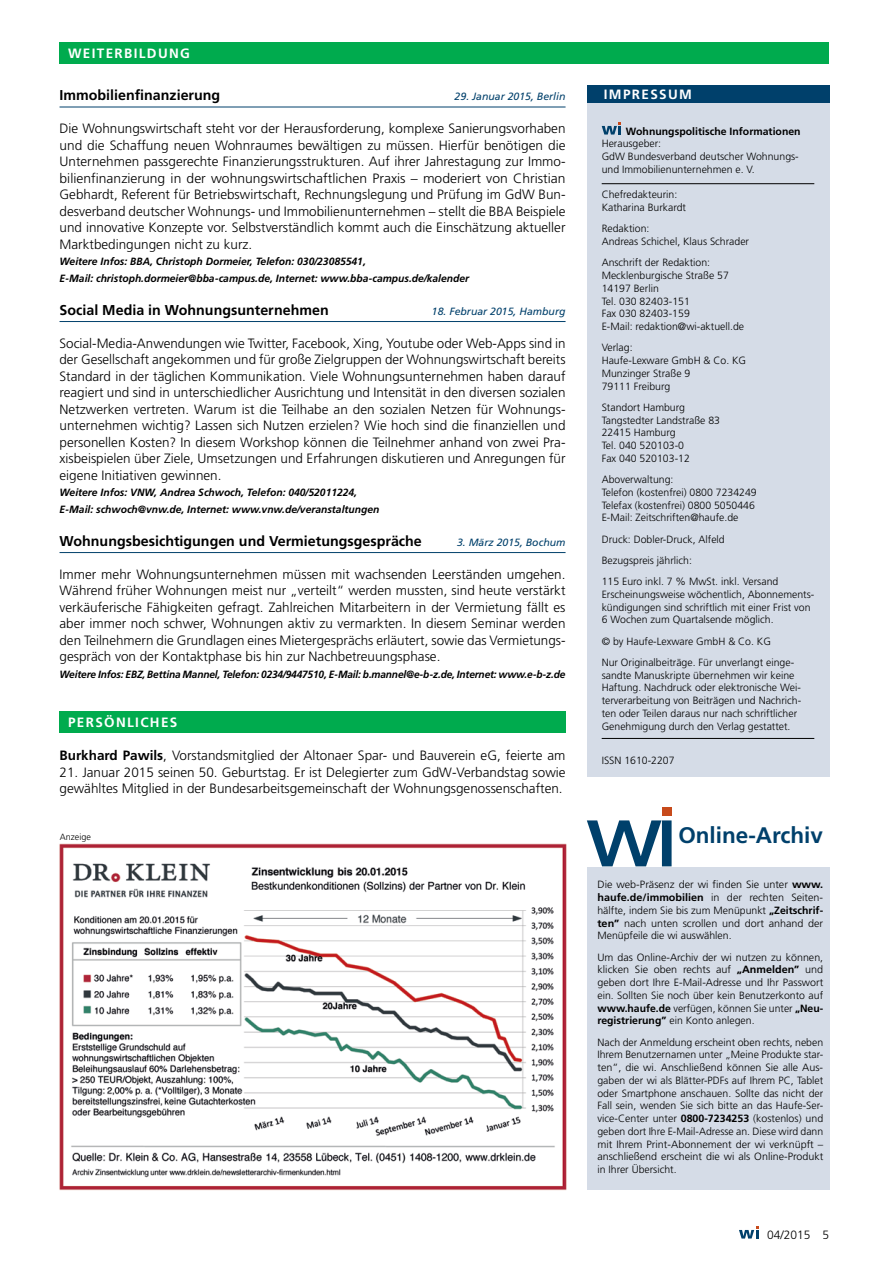
<style>
.page{position:relative;width:893px;height:1263px;background:#fff}
.page>*{position:absolute;margin:0;border:0;box-sizing:border-box;transform-origin:0 0}
.t1{font:700 22.5px "Frutiger";color:#00406b}
.t2{font:700 14.25px "Frutiger";color:#000}
.t3{font:300 13.5px/16.5px "Frutiger";color:#000;text-align:justify}
.t4{font:700 13.5px "Frutiger";letter-spacing:.1em;color:#fff}
.t5{font:300 12px "Frutiger";color:#000}
.t6{font:300 10.5px/12.8px "Frutiger";color:#000}
.t7{font:italic 700 10.5px/16.5px "Frutiger";color:#000}
.t8{font:italic 700 10.5px "Frutiger";color:#000;scale:.96 1}
.t9{font:italic 10.5px "Frutiger";color:#00406b}
.t10{font:700 10.5px "Frutiger";color:#000}
.t11{font:300 9px "Frutiger";color:#000}
.s1{font-weight:700}
</style>
<div class="page">
<div style="left:60px;top:43px;width:769px;height:21px;background:#00ab4e"></div>
<div style="left:587px;top:85px;width:242px;height:692px;background:#d5dce7"></div>
<hr style="left:602px;top:183px;width:212px;height:1px;background:#000">
<hr style="left:602px;top:738px;width:212px;height:1px;background:#000">
<div style="left:587px;top:85px;width:242px;height:17px;background:#00406b"></div>
<svg style="left:602px;top:122px;width:19px;height:13px"></svg>
<img style="left:59px;top:843px;width:508px;height:348px">
<hr style="left:60px;top:107px;width:506px;height:1px;background:#00406b">
<hr style="left:60px;top:321px;width:506px;height:1px;background:#00406b">
<hr style="left:60px;top:552px;width:506px;height:1px;background:#00406b">
<div style="left:60px;top:711px;width:506px;height:21px;background:#00ab4e"></div>
<div style="left:587px;top:867px;width:242px;height:322px;background:#d5dce7"></div>
<svg style="left:587px;top:820px;width:85px;height:46px"></svg>
<div style="left:662px;top:807px;width:10px;height:9px;background:#c74a1b"></div>
<svg style="left:739px;top:1226px;width:20px;height:12px"></svg>
<p class="t4" style="left:68px;top:46px;width:123px">WEITERBILDUNG</p>
<h2 class="t2" style="left:60px;top:87px;width:162px">Immobilienfinanzierung</h2>
<p class="t9" style="left:455px;top:91px;width:112px">29. Januar 2015, Berlin</p>
<p class="t3" style="left:60px;top:121px;width:508px">Die Wohnungswirtschaft steht vor der Herausforderung, komplexe Sanierungsvorhaben und die Schaffung neuen Wohnraumes bewältigen zu müssen. Hierfür benötigen die Unternehmen passgerechte Finanzierungsstrukturen. Auf ihrer Jahrestagung zur Immo&shy;bilienfinanzierung in der wohnungswirtschaftlichen Praxis – moderiert von Christian Gebhardt, Referent für Betriebswirtschaft, Rechnungslegung und Prüfung im GdW Bun&shy;desverband deutscher Wohnungs- und Immobilienunternehmen – stellt die BBA Beispiele und innovative Konzepte vor. Selbstverständlich kommt auch die Einschätzung aktueller Marktbedingungen nicht zu kurz.</p>
<p class="t7" style="left:60px;top:253px;width:411px">Weitere Infos: BBA, Christoph Dormeier, Telefon: 030/23085541,<br>E-Mail: christoph.dormeier@bba-campus.de, Internet: www.bba-campus.de/kalender</p>
<h2 class="t2" style="left:60px;top:301px;width:271px">Social Media in Wohnungsunternehmen</h2>
<p class="t9" style="left:432px;top:305px;width:135px">18. Februar 2015, Hamburg</p>
<p class="t3" style="left:60px;top:335px;width:508px">Social-Media-Anwendungen wie Twitter, Facebook, Xing, Youtube oder Web-Apps sind in der Gesellschaft angekommen und für große Zielgruppen der Wohnungswirtschaft bereits Standard in der täglichen Kommunikation. Viele Wohnungsunternehmen haben darauf reagiert und sind in unterschiedlicher Ausrichtung und Intensität in den diversen sozialen Netzwerken vertreten. Warum ist die Teilhabe an den sozialen Netzen für Wohnungs&shy;unternehmen wichtig? Lassen sich Nutzen erzielen? Wie hoch sind die finanziellen und personellen Kosten? In diesem Workshop können die Teilnehmer anhand von zwei Pra&shy;xisbeispielen über Ziele, Umsetzungen und Erfahrungen diskutieren und Anregungen für eigene Initiativen gewinnen.</p>
<p class="t7" style="left:60px;top:484px;width:321px">Weitere Infos: VNW, Andrea Schwoch, Telefon: 040/52011224,<br>E-Mail: schwoch@vnw.de, Internet: www.vnw.de/veranstaltungen</p>
<h2 class="t2" style="left:60px;top:532px;width:364px">Wohnungsbesichtigungen und Vermietungsgespräche</h2>
<p class="t9" style="left:457px;top:536px;width:110px">3. März 2015, Bochum</p>
<p class="t3" style="left:60px;top:566px;width:508px">Immer mehr Wohnungsunternehmen müssen mit wachsenden Leerständen umgehen.<br>Während früher Wohnungen meist nur „verteilt“ werden mussten, sind heute verstärkt verkäuferische Fähigkeiten gefragt. Zahlreichen Mitarbeitern in der Vermietung fällt es aber immer noch schwer, Wohnungen aktiv zu vermarkten. In diesem Seminar werden den Teilnehmern die Grundlagen eines Mietergesprächs erläutert, sowie das Vermietungs&shy;gespräch von der Kontaktphase bis hin zur Nachbetreuungsphase.</p>
<p class="t8" style="left:60px;top:668px;width:529px">Weitere Infos: EBZ, Bettina Mannel, Telefon: 0234/9447510, E-Mail: b.mannel@e-b-z.de, Internet: www.e-b-z.de</p>
<p class="t4" style="left:68px;top:714px;width:111px">PERSÖNLICHES</p>
<p class="t3" style="left:60px;top:748px;width:507px"><span class="s1">Burkhard Pawils</span>, Vorstandsmitglied der Altonaer Spar- und Bauverein eG, feierte am</p>
<p class="t3" style="left:60px;top:764px;width:508px">21. Januar 2015 seinen 50. Geburtstag. Er ist Delegierter zum GdW-Verbandstag sowie gewähltes Mitglied in der Bundesarbeitsgemeinschaft der Wohnungsgenossenschaften.</p>
<p class="t11" style="left:60px;top:832px;width:33px">Anzeige</p>
<p class="t4" style="left:604px;top:86px;width:90px">IMPRESSUM</p>
<p class="t10" style="left:626px;top:125px;width:176px">Wohnungspolitische Informationen</p>
<p class="t6" style="left:602px;top:137px;width:199px">Herausgeber:<br>GdW Bundesverband deutscher Wohnungs&shy;und Immobilienunternehmen e. V.</p>
<p class="t6" style="left:602px;top:188px;width:86px">Chefredakteurin:<br>Katharina Burkardt</p>
<p class="t6" style="left:602px;top:222px;width:149px">Redaktion:<br>Andreas Schichel, Klaus Schrader</p>
<p class="t6" style="left:602px;top:256px;width:144px">Anschrift der Redaktion:<br>Mecklenburgische Straße 57<br>14197 Berlin<br>Tel. 030 82403-151<br>Fax 030 82403-159<br>E-Mail: redaktion@wi-aktuell.de</p>
<p class="t6" style="left:602px;top:341px;width:146px">Verlag:<br>Haufe-Lexware GmbH &amp; Co. KG<br>Munzinger Straße 9<br>79111 Freiburg</p>
<p class="t6" style="left:602px;top:401px;width:120px">Standort Hamburg<br>Tangstedter Landstraße 83<br>22415 Hamburg<br>Tel. 040 520103-0<br>Fax 040 520103-12</p>
<p class="t6" style="left:602px;top:473px;width:157px">Aboverwaltung:<br>Telefon (kostenfrei) 0800 7234249<br>Telefax (kostenfrei) 0800 5050446<br>E-Mail: Zeitschriften@haufe.de</p>
<p class="t6" style="left:602px;top:528px;width:178px;line-height:21.3px">Druck: Dobler-Druck, Alfeld<br>Bezugspreis jährlich:<br>115 Euro inkl. 7 % MwSt. inkl. Versand</p>
<p class="t6" style="left:602px;top:588px;width:214px">Erscheinungsweise wöchentlich, Abonnements&shy;kündigungen sind schriftlich mit einer Frist von<br>6 Wochen zum Quartalsende möglich.</p>
<p class="t6" style="left:602px;top:630px;width:193px;line-height:21.3px">© by Haufe-Lexware GmbH &amp; Co. KG<br>Nur Originalbeiträge. Für unverlangt einge-</p>
<p class="t6" style="left:602px;top:669px;width:201px">sandte Manuskripte übernehmen wir keine Haftung. Nachdruck oder elektronische Wei&shy;terverarbeitung von Beiträgen und Nachrich&shy;ten oder Teilen daraus nur nach schriftlicher Genehmigung durch den Verlag gestattet.</p>
<p class="t6" style="left:602px;top:754px;width:74px">ISSN 1610-2207</p>
<h1 class="t1" style="left:678px;top:822px;width:146px">Online-Archiv</h1>
<p class="t6" style="left:597px;top:878px;width:227px;text-align:justify">Die web-Präsenz der wi finden Sie unter <span class="s1">www. haufe.de/immobilien</span> in der rechten Seiten&shy;hälfte, indem Sie bis zum Menüpunkt <span class="s1">„Zeitschrif&shy;ten”</span> nach unten scrollen und dort anhand der Menüpfeile die wi auswählen.</p>
<p class="t6" style="left:597px;top:951px;width:227px;text-align:justify">Um das Online-Archiv der wi nutzen zu können, klicken Sie oben rechts auf <span class="s1">„Anmelden”</span> und geben dort Ihre E-Mail-Adresse und Ihr Passwort ein. Sollten Sie noch über kein Benutzerkonto auf <span class="s1">www.haufe.de</span> verfügen, können Sie unter <span class="s1">„Neu&shy;registrierung”</span> ein Konto anlegen.</p>
<p class="t6" style="left:597px;top:1036px;width:227px;text-align:justify">Nach der Anmeldung erscheint oben rechts, neben Ihrem Benutzernamen unter „Meine Produkte star&shy;ten”, die wi. Anschließend können Sie alle Aus&shy;gaben der wi als Blätter-PDFs auf Ihrem PC, Tablet oder Smartphone anschauen. Sollte das nicht der Fall sein, wenden Sie sich bitte an das Haufe-Ser&shy;vice-Center unter <span class="s1">0800-7234253</span> (kostenlos) und geben dort Ihre E-Mail-Adresse an. Diese wird dann mit Ihrem Print-Abonnement der wi verknüpft – anschließend erscheint die wi als Online-Produkt in Ihrer Übersicht.</p>
<p class="t5" style="left:767px;top:1227px;width:64px">04/2015 5</p>
</div>
